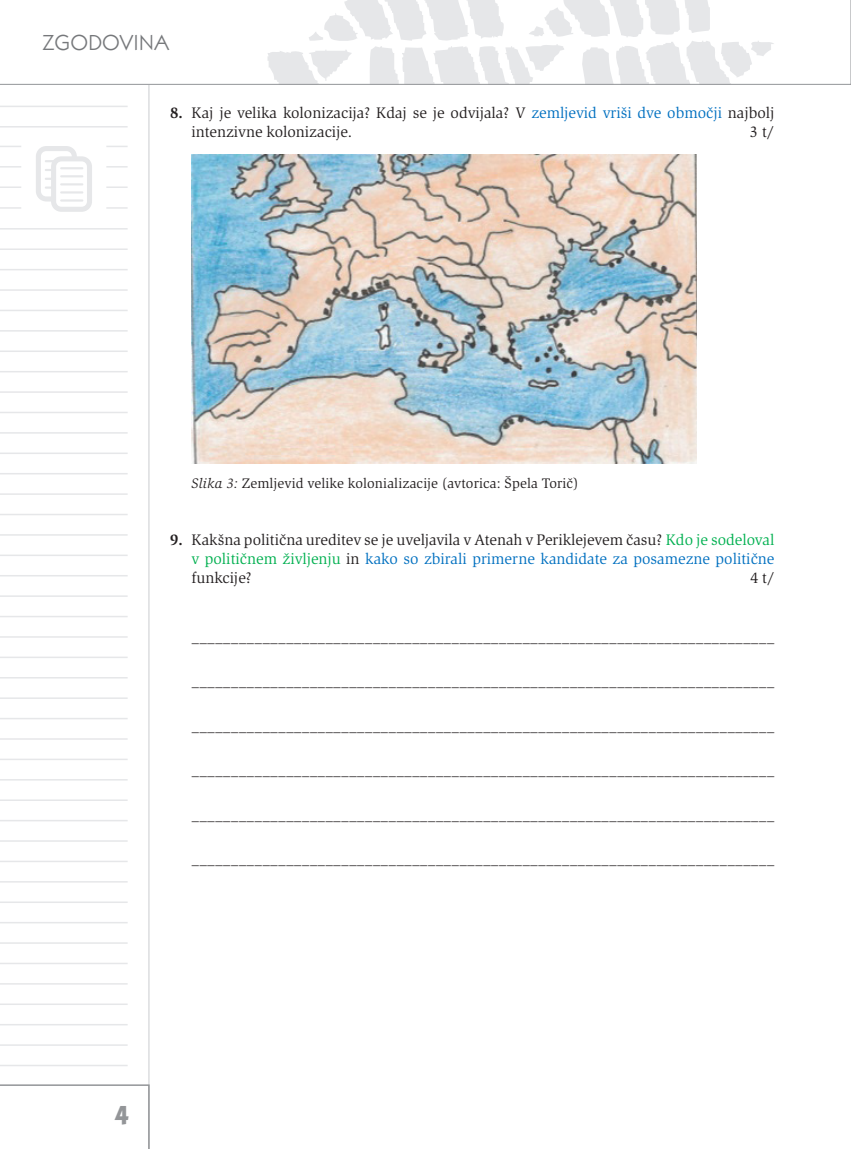
<style>
.page{position:relative;width:851px;height:1149px;background:#fff}
.page>*{position:absolute;margin:0;border:0;box-sizing:border-box;transform-origin:0 0}
.t1{font:700 27px "Kabel Itc TOT";color:#939598}
.t2{font:22.5px "Kabel Itc TOT";color:#76787b}
.t3{font:15.75px/18.9px "Slimbach Itc TOT";color:#231f20}
.t4{font:14.25px "Slimbach Itc TOT";letter-spacing:.01em;color:#231f20}
.s1{font-weight:700}
.s2{color:#0070c0}
.s3{font-style:italic}
.s4{color:#00b050}
</style>
<div class="page">
<svg style="left:0;top:85px;width:150px;height:999px"></svg>
<svg style="left:0;top:0;width:850px;height:85px"></svg>
<svg style="left:0;top:1084px;width:150px;height:64px"></svg>
<hr style="left:0;top:106px;width:128px;height:1px;background:#e6e7e9">
<hr style="left:0;top:126px;width:128px;height:1px;background:#e6e7e9">
<hr style="left:0;top:228px;width:128px;height:1px;background:#e6e7e9">
<hr style="left:0;top:248px;width:128px;height:2px;background:#e6e7e9">
<hr style="left:0;top:269px;width:128px;height:1px;background:#e6e7e9">
<hr style="left:0;top:289px;width:128px;height:2px;background:#e6e7e9">
<hr style="left:0;top:309px;width:128px;height:2px;background:#e6e7e9">
<hr style="left:0;top:330px;width:128px;height:1px;background:#e6e7e9">
<hr style="left:0;top:350px;width:128px;height:2px;background:#e6e7e9">
<hr style="left:0;top:371px;width:128px;height:1px;background:#e6e7e9">
<hr style="left:0;top:391px;width:128px;height:2px;background:#e6e7e9">
<hr style="left:0;top:411px;width:128px;height:2px;background:#e6e7e9">
<hr style="left:0;top:432px;width:128px;height:1px;background:#e6e7e9">
<hr style="left:0;top:452px;width:128px;height:2px;background:#e6e7e9">
<hr style="left:0;top:473px;width:128px;height:1px;background:#e6e7e9">
<hr style="left:0;top:493px;width:128px;height:1px;background:#e6e7e9">
<hr style="left:0;top:513px;width:128px;height:2px;background:#e6e7e9">
<hr style="left:0;top:534px;width:128px;height:1px;background:#e6e7e9">
<hr style="left:0;top:554px;width:128px;height:2px;background:#e6e7e9">
<hr style="left:0;top:575px;width:128px;height:1px;background:#e6e7e9">
<hr style="left:0;top:595px;width:128px;height:1px;background:#e6e7e9">
<hr style="left:0;top:615px;width:128px;height:2px;background:#e6e7e9">
<hr style="left:0;top:636px;width:128px;height:1px;background:#e6e7e9">
<hr style="left:0;top:656px;width:128px;height:2px;background:#e6e7e9">
<hr style="left:0;top:676px;width:128px;height:2px;background:#e6e7e9">
<hr style="left:0;top:697px;width:128px;height:1px;background:#e6e7e9">
<hr style="left:0;top:717px;width:128px;height:2px;background:#e6e7e9">
<hr style="left:0;top:738px;width:128px;height:1px;background:#e6e7e9">
<hr style="left:0;top:758px;width:128px;height:2px;background:#e6e7e9">
<hr style="left:0;top:778px;width:128px;height:2px;background:#e6e7e9">
<hr style="left:0;top:799px;width:128px;height:1px;background:#e6e7e9">
<hr style="left:0;top:819px;width:128px;height:2px;background:#e6e7e9">
<hr style="left:0;top:840px;width:128px;height:1px;background:#e6e7e9">
<hr style="left:0;top:860px;width:128px;height:1px;background:#e6e7e9">
<hr style="left:0;top:880px;width:128px;height:2px;background:#e6e7e9">
<hr style="left:0;top:901px;width:128px;height:1px;background:#e6e7e9">
<hr style="left:0;top:921px;width:128px;height:2px;background:#e6e7e9">
<hr style="left:0;top:942px;width:128px;height:1px;background:#e6e7e9">
<hr style="left:0;top:962px;width:128px;height:1px;background:#e6e7e9">
<hr style="left:0;top:982px;width:128px;height:2px;background:#e6e7e9">
<hr style="left:0;top:1003px;width:128px;height:1px;background:#e6e7e9">
<hr style="left:0;top:1023px;width:128px;height:2px;background:#e6e7e9">
<hr style="left:0;top:1043px;width:128px;height:2px;background:#e6e7e9">
<hr style="left:0;top:1064px;width:128px;height:1px;background:#e6e7e9">
<div style="left:0;top:134px;width:140px;height:80px;background:#fff"></div>
<hr style="left:106px;top:186px;width:22px;height:2px;background:#e6e7e9">
<hr style="left:0;top:186px;width:21px;height:2px;background:#e6e7e9">
<hr style="left:106px;top:207px;width:22px;height:2px;background:#e6e7e9">
<hr style="left:0;top:207px;width:21px;height:2px;background:#e6e7e9">
<svg style="left:106px;top:146px;width:22px;height:1px"></svg>
<svg style="left:0;top:146px;width:21px;height:1px"></svg>
<svg style="left:106px;top:166px;width:22px;height:1px"></svg>
<svg style="left:0;top:166px;width:21px;height:1px"></svg>
<svg style="left:36px;top:146px;width:56px;height:66px"></svg>
<hr style="left:60px;top:167px;width:23px;height:2px;background:#e6e7e9">
<hr style="left:60px;top:175px;width:23px;height:2px;background:#e6e7e9">
<hr style="left:60px;top:183px;width:23px;height:2px;background:#e6e7e9">
<hr style="left:60px;top:191px;width:23px;height:2px;background:#e6e7e9">
<hr style="left:60px;top:199px;width:23px;height:2px;background:#e6e7e9">
<img style="left:191px;top:155px;width:505px;height:308px">
<h2 class="t2" style="left:43px;top:30px;width:128px">ZGODOVINA</h2>
<p class="t3" style="left:191px;top:103px;width:584px;text-indent:-21px"><span class="s1">8.</span> Kaj je velika kolonizacija? Kdaj se je odvijala? V <span class="s2">zemljevid vriši dve območji</span> najbolj intenzivne kolonizacije.</p>
<p class="t3" style="left:749px;top:122px;width:26px">3 t/</p>
<p class="t4" style="left:191px;top:475px;width:389px"><span class="s3">Slika 3:</span> Zemljevid velike kolonializacije (avtorica: Špela Torič)</p>
<p class="t3" style="left:191px;top:530px;width:584px;text-align:justify;text-indent:-21px"><span class="s1">9.</span> Kakšna politična ureditev se je uveljavila v Atenah v Periklejevem času? <span class="s4">Kdo je sodeloval v političnem življenju</span> in <span class="s2">kako so zbirali primerne kandidate za posamezne politične </span>funkcije?</p>
<p class="t3" style="left:750px;top:568px;width:25px">4 t/</p>
<p class="t3" style="left:191px;top:627px;width:584px">__________________________________________________________________________</p>
<p class="t3" style="left:191px;top:671px;width:584px">__________________________________________________________________________</p>
<p class="t3" style="left:191px;top:716px;width:584px">__________________________________________________________________________</p>
<p class="t3" style="left:191px;top:760px;width:584px">__________________________________________________________________________</p>
<p class="t3" style="left:191px;top:805px;width:584px">__________________________________________________________________________</p>
<p class="t3" style="left:191px;top:849px;width:584px">__________________________________________________________________________</p>
<h1 class="t1" style="left:114px;top:1098px;width:16px">4</h1>
</div>
